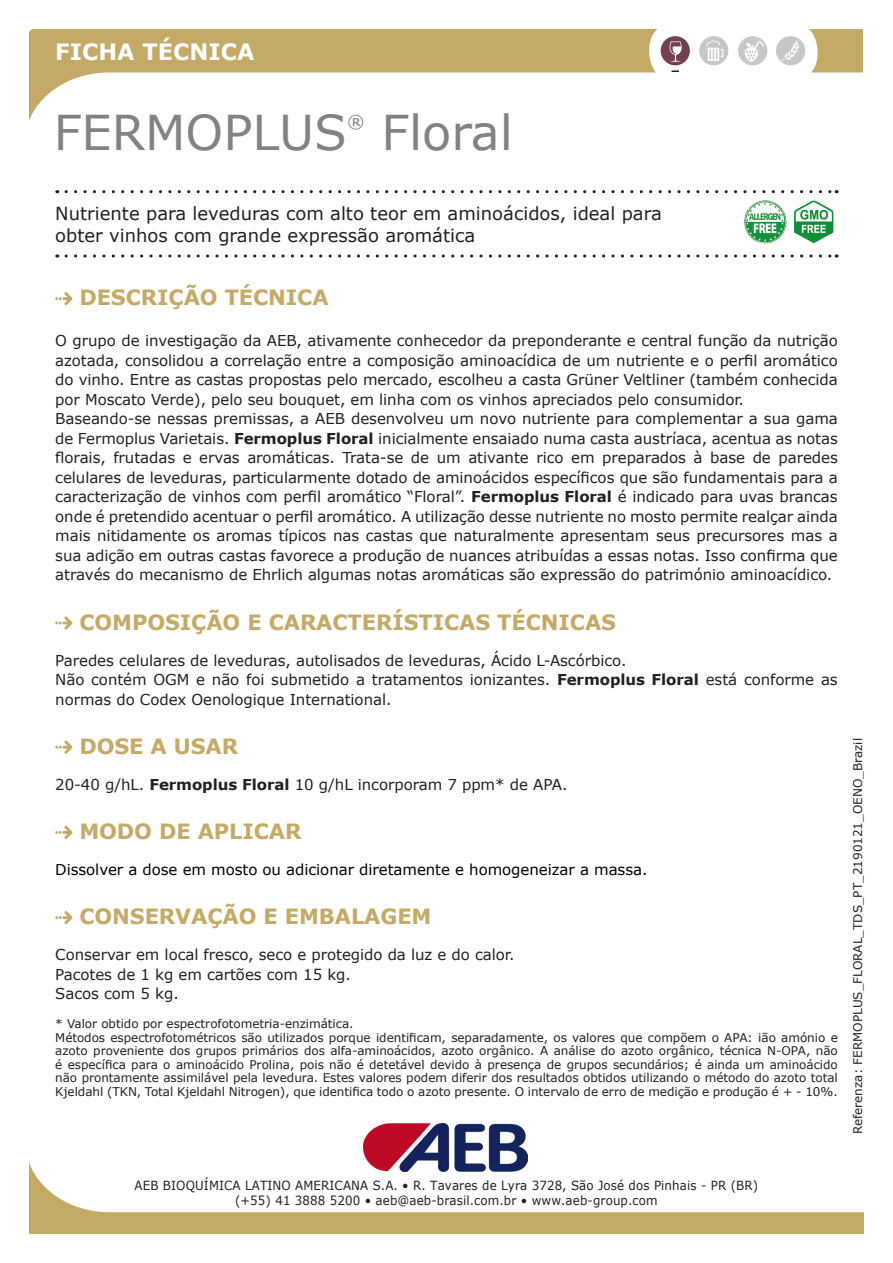
<style>
.page{position:relative;width:893px;height:1263px;background:#fff}
.page>*{position:absolute;margin:0;border:0;box-sizing:border-box;transform-origin:0 0}
.t1{font:48px "Verdana";color:#808285}
.t2{font:700 22.5px "Verdana";color:#fff}
.t3{font:700 21px "Verdana";letter-spacing:-.005em;color:#c4a967}
.t4{font:18px/21.6px "Verdana";color:#231f20}
.t5{font:17.55px "Verdana";color:#808285}
.t6{font:15px/19.5px "Verdana";letter-spacing:-.005em;color:#231f20;text-align:justify}
.t7{font:15px "Verdana";letter-spacing:-.005em;color:#000}
.t8{font:12.6px/15.1px "Verdana";letter-spacing:.01em;color:#231f20;text-align:center;scale:.94 1}
.t9{font:12px/13.5px "Verdana";letter-spacing:-.005em;color:#231f20;text-align:justify}
.s1{font-weight:700}
</style>
<div class="page">
<svg style="left:66px;top:190px;width:771px;height:3px"></svg>
<svg style="left:66px;top:254px;width:771px;height:4px"></svg>
<svg style="left:29px;top:30px;width:834px;height:91px"></svg>
<div style="left:649px;top:21px;width:167px;height:61px;background:#fff;border-radius:28px"></div>
<div style="left:650px;top:22px;width:167px;height:60px;background:#fff;border-radius:28px"></div>
<svg style="left:671px;top:70px;width:8px;height:2px"></svg>
<div style="left:776px;top:36px;width:29px;height:29px;background:#c6c7c8;border-radius:50%"></div>
<svg style="left:780px;top:40px;width:20px;height:21px"></svg>
<div style="left:738px;top:36px;width:29px;height:29px;background:#c6c7c8;border-radius:50%"></div>
<div style="left:661px;top:36px;width:29px;height:29px;background:#724053;border-radius:50%"></div>
<div style="left:699px;top:36px;width:29px;height:29px;background:#c6c7c8;border-radius:50%"></div>
<svg style="left:706px;top:40px;width:17px;height:21px"></svg>
<svg style="left:670px;top:41px;width:12px;height:21px"></svg>
<svg style="left:745px;top:41px;width:19px;height:21px"></svg>
<svg style="left:29px;top:1162px;width:835px;height:71px"></svg>
<img style="left:363px;top:1123px;width:165px;height:48px">
<svg style="left:55px;top:292px;width:17px;height:13px"></svg>
<svg style="left:55px;top:616px;width:17px;height:13px"></svg>
<svg style="left:55px;top:741px;width:17px;height:13px"></svg>
<svg style="left:55px;top:826px;width:17px;height:13px"></svg>
<svg style="left:55px;top:911px;width:17px;height:13px"></svg>
<img style="left:744px;top:201px;width:90px;height:43px">
<h2 class="t2" style="left:55px;top:36px;width:201px">FICHA TÉCNICA</h2>
<p class="t1" style="left:54px;top:100px;width:295px">FERMOPLUS</p>
<p class="t5" style="left:347px;top:110px;width:19px">®</p>
<p class="t1" style="left:381px;top:100px;width:133px">Floral</p>
<p class="t4" style="left:55px;top:202px;width:608px">Nutriente para leveduras com alto teor em aminoácidos, ideal para obter vinhos com grande expressão aromática</p>
<p class="t3" style="left:79px;top:283px;width:251px">DESCRIÇÃO TÉCNICA</p>
<p class="t6" style="left:55px;top:331px;width:784px">O grupo de investigação da AEB, ativamente conhecedor da preponderante e central função da nutrição azotada, consolidou a correlação entre a composição aminoacídica de um nutriente e o perfil aromático do vinho. Entre as castas propostas pelo mercado, escolheu a casta Grüner Veltliner (também conhecida por Moscato Verde), pelo seu bouquet, em linha com os vinhos apreciados pelo consumidor.</p>
<p class="t6" style="left:55px;top:409px;width:784px">Baseando-se nessas premissas, a AEB desenvolveu um novo nutriente para complementar a sua gama de Fermoplus Varietais. <span class="s1">Fermoplus Floral</span> inicialmente ensaiado numa casta austríaca, acentua as notas florais, frutadas e ervas aromáticas. Trata-se de um ativante rico em preparados à base de paredes celulares de leveduras, particularmente dotado de aminoácidos específicos que são fundamentais para a caracterização de vinhos com perfil aromático “Floral”. <span class="s1">Fermoplus Floral</span> é indicado para uvas brancas onde é pretendido acentuar o perfil aromático. A utilização desse nutriente no mosto permite realçar ainda mais nitidamente os aromas típicos nas castas que naturalmente apresentam seus precursores mas a sua adição em outras castas favorece a produção de nuances atribuídas a essas notas. Isso confirma que através do mecanismo de Ehrlich algumas notas aromáticas são expressão do património aminoacídico.</p>
<p class="t3" style="left:79px;top:607px;width:538px">COMPOSIÇÃO E CARACTERÍSTICAS TÉCNICAS</p>
<p class="t6" style="left:55px;top:650px;width:573px">Paredes celulares de leveduras, autolisados de leveduras, Ácido L-Ascórbico.</p>
<p class="t6" style="left:55px;top:670px;width:784px">Não contém OGM e não foi submetido a tratamentos ionizantes. <span class="s1">Fermoplus Floral</span> está conforme as normas do Codex Oenologique International.</p>
<p class="t3" style="left:79px;top:731px;width:160px">DOSE A USAR</p>
<p class="t6" style="left:55px;top:774px;width:514px">20-40 g/hL. <span class="s1">Fermoplus Floral</span> 10 g/hL incorporam 7 ppm* de APA.</p>
<p class="t3" style="left:79px;top:816px;width:224px">MODO DE APLICAR</p>
<p class="t7" style="left:55px;top:859px;width:594px">Dissolver a dose em mosto ou adicionar diretamente e homogeneizar a massa.</p>
<p class="t3" style="left:79px;top:902px;width:354px">CONSERVAÇÃO E EMBALAGEM</p>
<p class="t6" style="left:55px;top:945px;width:461px">Conservar em local fresco, seco e protegido da luz e do calor.</p>
<p class="t6" style="left:55px;top:964px;width:297px">Pacotes de 1 kg em cartões com 15 kg.</p>
<p class="t6" style="left:55px;top:984px;width:125px">Sacos com 5 kg.</p>
<p class="t9" style="left:55px;top:1017px;width:300px">* Valor obtido por espectrofotometria-enzimática.</p>
<p class="t9" style="left:55px;top:1030px;width:784px">Métodos espectrofotométricos são utilizados porque identificam, separadamente, os valores que compõem o APA: ião amónio e azoto proveniente dos grupos primários dos alfa-aminoácidos, azoto orgânico. A análise do azoto orgânico, técnica N-OPA, não é específica para o aminoácido Prolina, pois não é detetável devido à presença de grupos secundários; é ainda um aminoácido não prontamente assimilável pela levedura. Estes valores podem diferir dos resultados obtidos utilizando o método do azoto total Kjeldahl (TKN, Total Kjeldahl Nitrogen), que identifica todo o azoto presente. O intervalo de erro de medição e produção é + - 10%.</p>
<p class="t9" style="left:851px;top:1134px;width:398px;rotate:-90deg">Referenza: FERMOPLUS_FLORAL_TDS_PT_2190121_OENO_Brazil</p>
<p class="t8" style="left:135px;top:1177px;width:665px">AEB BIOQUÍMICA LATINO AMERICANA S.A. • R. Tavares de Lyra 3728, São José dos Pinhais - PR (BR) (+55) 41 3888 5200 • aeb@aeb-brasil.com.br • www.aeb-group.com</p>
</div>
